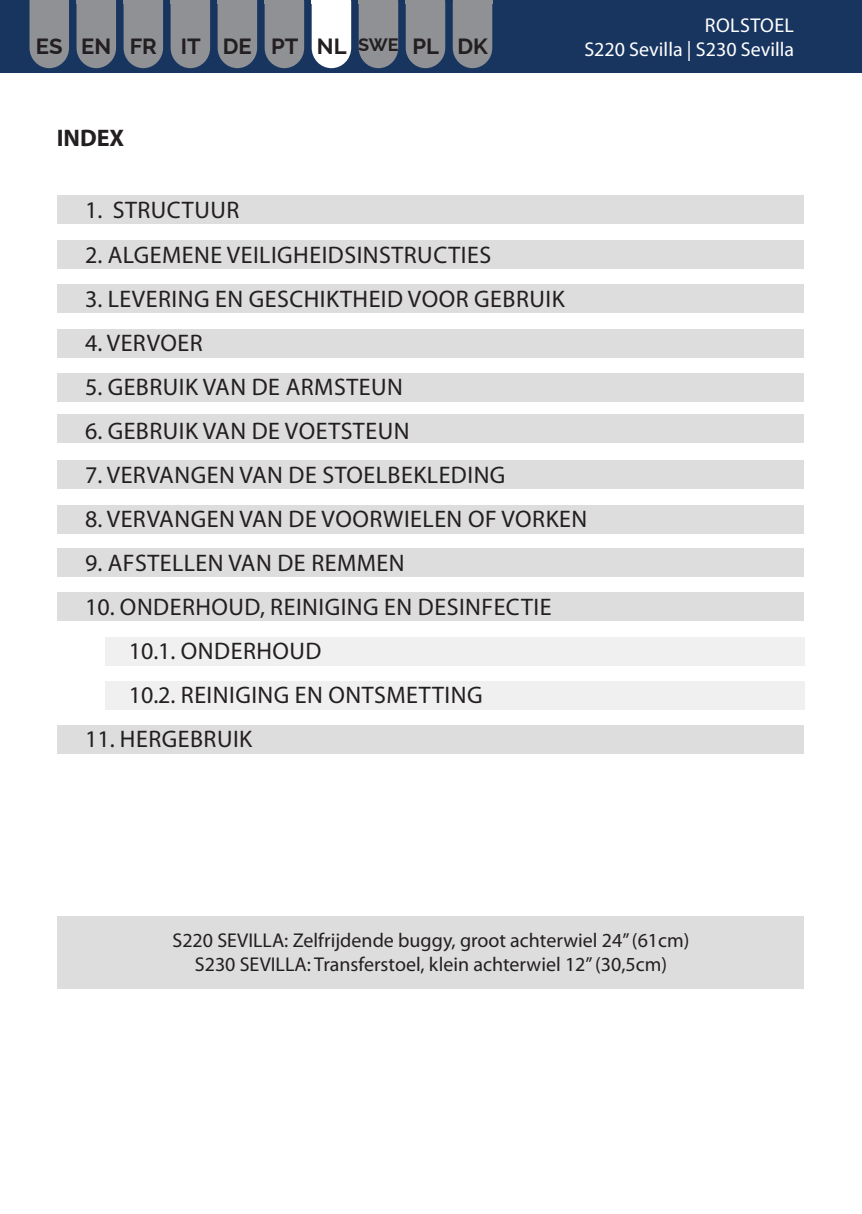
<style>
.page{position:relative;width:862px;height:1214px;background:#fff}
.page>*{position:absolute;margin:0;border:0;box-sizing:border-box;transform-origin:0 0}
.t1{font:24px/44px "Myriad Pro";letter-spacing:.02em;color:#231f20}
.t2{font:700 24px "Myriad Pro";color:#231f20}
.t3{font:700 22px "Raleway";color:#231f20}
.t4{font:20px/24px "Myriad Pro";color:#231f20;text-align:center}
.t5{font:20px "Myriad Pro";color:#fff}
.t6{font:20px "Myriad Pro";letter-spacing:.02em;color:#fff}
.s1{font-size:18px}
</style>
<div class="page">
<div style="left:0;top:0;width:862px;height:73px;background:#183560"></div>
<div style="left:30px;top:0;width:39px;height:68px;background:#8f9194"></div>
<svg style="left:124px;top:4px;width:39px;height:64px;background:#878b90"></svg>
<hr style="left:124px;top:0;width:39px;height:4px;background:#8f9194">
<svg style="left:77px;top:4px;width:39px;height:64px;background:#878b90"></svg>
<hr style="left:77px;top:0;width:39px;height:4px;background:#8f9194">
<svg style="left:312px;top:4px;width:39px;height:64px;background:#f0f2f4"></svg>
<hr style="left:312px;top:0;width:39px;height:4px;background:#fff">
<svg style="left:453px;top:4px;width:39px;height:64px;background:#878b90"></svg>
<hr style="left:453px;top:0;width:39px;height:4px;background:#8f9194">
<svg style="left:265px;top:4px;width:39px;height:64px;background:#878b90"></svg>
<hr style="left:265px;top:0;width:39px;height:4px;background:#8f9194">
<svg style="left:406px;top:4px;width:39px;height:64px;background:#878b90"></svg>
<hr style="left:406px;top:0;width:39px;height:4px;background:#8f9194">
<svg style="left:218px;top:4px;width:39px;height:64px;background:#878b90"></svg>
<hr style="left:218px;top:0;width:39px;height:4px;background:#8f9194">
<svg style="left:359px;top:4px;width:39px;height:64px;background:#878b90"></svg>
<hr style="left:359px;top:0;width:39px;height:4px;background:#8f9194">
<svg style="left:171px;top:4px;width:39px;height:64px;background:#878b90"></svg>
<hr style="left:171px;top:0;width:39px;height:4px;background:#8f9194">
<div style="left:58px;top:195px;width:746px;height:29px;background:#dedddd"></div>
<div style="left:58px;top:240px;width:746px;height:28px;background:#dedddd"></div>
<div style="left:58px;top:284px;width:746px;height:29px;background:#dedddd"></div>
<div style="left:58px;top:329px;width:746px;height:28px;background:#dedddd"></div>
<div style="left:58px;top:373px;width:746px;height:28px;background:#dedddd"></div>
<div style="left:58px;top:414px;width:746px;height:29px;background:#dedddd"></div>
<div style="left:58px;top:460px;width:746px;height:29px;background:#dedddd"></div>
<div style="left:58px;top:505px;width:746px;height:28px;background:#dedddd"></div>
<div style="left:58px;top:547px;width:746px;height:29px;background:#dedddd"></div>
<div style="left:58px;top:592px;width:746px;height:29px;background:#dedddd"></div>
<div style="left:58px;top:724px;width:746px;height:29px;background:#dedddd"></div>
<div style="left:58px;top:916px;width:746px;height:72px;background:#dedddd"></div>
<div style="left:105px;top:637px;width:699px;height:29px;background:#f0f0f0"></div>
<div style="left:105px;top:681px;width:699px;height:28px;background:#f0f0f0"></div>
<p class="t6" style="left:705px;top:13px;width:91px">ROLSTOEL</p>
<p class="t3" style="left:36px;top:28px;width:453px">ES EN FR IT DE PT NL <span class="s1">SWE</span> PL DK</p>
<p class="t5" style="left:584px;top:37px;width:211px">S220 Sevilla | S230 Sevilla</p>
<p class="t2" style="left:57px;top:122px;width:69px">INDEX</p>
<p class="t1" style="left:85px;top:188px;width:156px">1. STRUCTUUR</p>
<p class="t1" style="left:85px;top:232px;width:407px">2. ALGEMENE VEILIGHEIDSINSTRUCTIES</p>
<p class="t1" style="left:85px;top:276px;width:481px">3. LEVERING EN GESCHIKTHEID VOOR GEBRUIK</p>
<p class="t1" style="left:85px;top:320px;width:119px">4. VERVOER</p>
<p class="t1" style="left:85px;top:364px;width:319px">5. GEBRUIK VAN DE ARMSTEUN</p>
<p class="t1" style="left:85px;top:408px;width:326px">6. GEBRUIK VAN DE VOETSTEUN</p>
<p class="t1" style="left:85px;top:452px;width:422px">7. VERVANGEN VAN DE STOELBEKLEDING</p>
<p class="t1" style="left:85px;top:496px;width:504px">8. VERVANGEN VAN DE VOORWIELEN OF VORKEN</p>
<p class="t1" style="left:85px;top:540px;width:321px">9. AFSTELLEN VAN DE REMMEN</p>
<p class="t1" style="left:129px;top:584px;width:424px;text-indent:-44px">10. ONDERHOUD, REINIGING EN DESINFECTIE<br>10.1. ONDERHOUD<br>10.2. REINIGING EN ONTSMETTING</p>
<p class="t1" style="left:85px;top:716px;width:169px">11. HERGEBRUIK</p>
<p class="t4" style="left:172px;top:927px;width:518px">S220 SEVILLA: Zelfrijdende buggy, groot achterwiel 24” (61cm)<br>S230 SEVILLA: Transferstoel, klein achterwiel 12” (30,5cm)</p>
</div>
